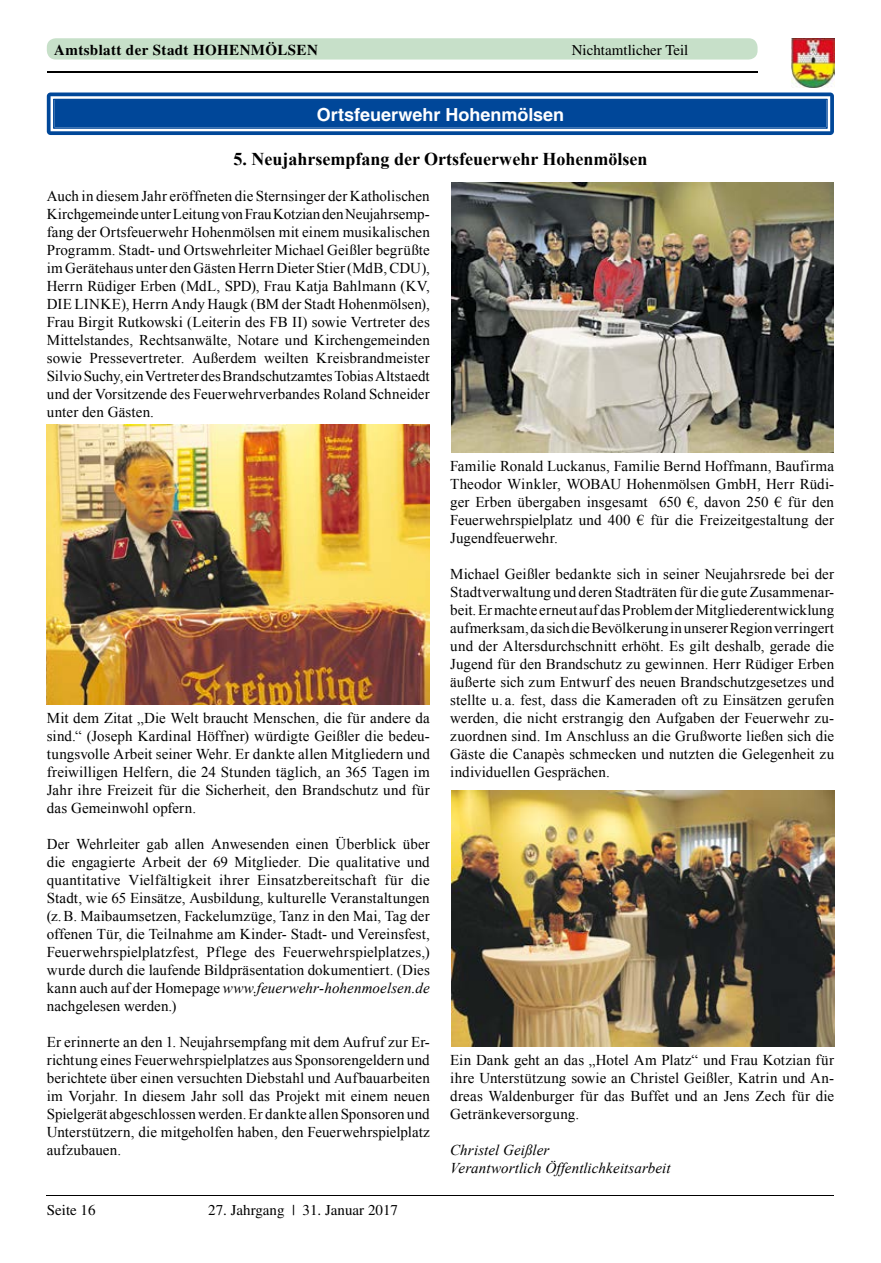
<style>
.page{position:relative;width:881px;height:1263px;background:#fff}
.page>*{position:absolute;margin:0;border:0;box-sizing:border-box;transform-origin:0 0}
.t1{font:700 18px "Times New Roman";color:#000}
.t2{font:700 18px "Helvetica";color:#fff}
.t3{font:15px/18px "Times New Roman";letter-spacing:.005em;color:#000;text-align:justify}
.t4{font:15px "Times";color:#000}
.t5{font:italic 15px/18px "Times New Roman";letter-spacing:.005em;color:#000}
.t6{font:700 15px "Times";letter-spacing:.025em;color:#000}
.s1{font-style:italic}
</style>
<div class="page">
<div style="left:47px;top:38px;width:710px;height:22px;background:#c7e0c9;border-radius:9px"></div>
<img style="left:791px;top:38px;width:42px;height:50px">
<hr style="left:47px;top:1195px;width:786px;height:1px;background:#000">
<hr style="left:47px;top:71px;width:710px;height:1px;background:#000">
<img style="left:47px;top:424px;width:382px;height:281px">
<img style="left:451px;top:183px;width:381px;height:269px">
<img style="left:451px;top:791px;width:382px;height:255px">
<svg style="left:47px;top:93px;width:786px;height:42px;background:#205ea6"></svg>
<p class="t6" style="left:54px;top:41px;width:265px">Amtsblatt der Stadt HOHENMÖLSEN</p>
<p class="t4" style="left:571px;top:41px;width:118px">Nichtamtlicher Teil</p>
<p class="t2" style="left:316px;top:103px;width:249px">Ortsfeuerwehr Hohenmölsen</p>
<p class="t1" style="left:233px;top:146px;width:415px">5. Neujahrsempfang der Ortsfeuerwehr Hohenmölsen</p>
<p class="t3" style="left:47px;top:186px;width:384px">Auch in diesem Jahr eröffneten die Sternsinger der Katholischen Kirchgemeinde unter Leitung von Frau Kotzian den Neujahrsemp&shy;fang der Ortsfeuerwehr Hohenmölsen mit einem musikalischen Programm. Stadt- und Ortswehrleiter Michael Geißler begrüßte im Gerätehaus unter den Gästen Herrn Dieter Stier (MdB, CDU), Herrn Rüdiger Erben (MdL, SPD), Frau Katja Bahlmann (KV, DIE LINKE), Herrn Andy Haugk (BM der Stadt Hohenmölsen), Frau Birgit Rutkowski (Leiterin des FB II) sowie Vertreter des Mittelstandes, Rechtsanwälte, Notare und Kirchengemeinden sowie Pressevertreter. Außerdem weilten Kreisbrandmeister Silvio Suchy, ein Vertreter des Brandschutzamtes Tobias Altstaedt und der Vorsitzende des Feuerwehrverbandes Roland Schneider unter den Gästen.</p>
<p class="t3" style="left:47px;top:708px;width:384px">Mit dem Zitat „Die Welt braucht Menschen, die für andere da sind.“ (Joseph Kardinal Höffner) würdigte Geißler die bedeu&shy;tungsvolle Arbeit seiner Wehr. Er dankte allen Mitgliedern und freiwilligen Helfern, die 24 Stunden täglich, an 365 Tagen im Jahr ihre Freizeit für die Sicherheit, den Brandschutz und für das Gemeinwohl opfern.</p>
<p class="t3" style="left:47px;top:834px;width:384px">Der Wehrleiter gab allen Anwesenden einen Überblick über die engagierte Arbeit der 69 Mitglieder. Die qualitative und quantitative Vielfältigkeit ihrer Einsatzbereitschaft für die Stadt, wie 65 Einsätze, Ausbildung, kulturelle Veranstaltungen (z. B. Maibaumsetzen, Fackelumzüge, Tanz in den Mai, Tag der offenen Tür, die Teilnahme am Kinder- Stadt- und Vereinsfest, Feuerwehrspielplatzfest, Pflege des Feuerwehrspielplatzes,) wurde durch die laufende Bildpräsentation dokumentiert. (Dies kann auch auf der Homepage <span class="s1">www.feuerwehr-hohenmoelsen.de </span>nachgelesen werden.)</p>
<p class="t3" style="left:47px;top:1032px;width:384px">Er erinnerte an den 1. Neujahrsempfang mit dem Aufruf zur Er&shy;richtung eines Feuerwehrspielplatzes aus Sponsorengeldern und berichtete über einen versuchten Diebstahl und Aufbauarbeiten im Vorjahr. In diesem Jahr soll das Projekt mit einem neuen Spielgerät abgeschlossen werden. Er dankte allen Sponsoren und Unterstützern, die mitgeholfen haben, den Feuerwehrspielplatz aufzubauen.</p>
<p class="t4" style="left:47px;top:1202px;width:50px">Seite 16</p>
<p class="t4" style="left:208px;top:1202px;width:191px">27. Jahrgang | 31. Januar 2017</p>
<p class="t3" style="left:450px;top:456px;width:385px">Familie Ronald Luckanus, Familie Bernd Hoffmann, Baufirma Theodor Winkler, WOBAU Hohenmölsen GmbH, Herr Rüdi&shy;ger Erben übergaben insgesamt 650 €, davon 250 € für den Feuerwehrspielplatz und 400 € für die Freizeitgestaltung der Jugendfeuerwehr.</p>
<p class="t3" style="left:450px;top:564px;width:385px">Michael Geißler bedankte sich in seiner Neujahrsrede bei der Stadtverwaltung und deren Stadträten für die gute Zusammenar&shy;beit. Er machte erneut auf das Problem der Mitgliederentwicklung aufmerksam, da sich die Bevölkerung in unserer Region verringert und der Altersdurchschnitt erhöht. Es gilt deshalb, gerade die Jugend für den Brandschutz zu gewinnen. Herr Rüdiger Erben äußerte sich zum Entwurf des neuen Brandschutzgesetzes und stellte u. a. fest, dass die Kameraden oft zu Einsätzen gerufen werden, die nicht erstrangig den Aufgaben der Feuerwehr zu&shy;zuordnen sind. Im Anschluss an die Grußworte ließen sich die Gäste die Canapès schmecken und nutzten die Gelegenheit zu individuellen Gesprächen.</p>
<p class="t3" style="left:450px;top:1050px;width:385px">Ein Dank geht an das „Hotel Am Platz“ und Frau Kotzian für ihre Unterstützung sowie an Christel Geißler, Katrin und An&shy;dreas Waldenburger für das Buffet und an Jens Zech für die Getränkeversorgung.</p>
<p class="t5" style="left:450px;top:1140px;width:222px">Christel Geißler<br>Verantwortlich Öffentlichkeitsarbeit</p>
</div>
